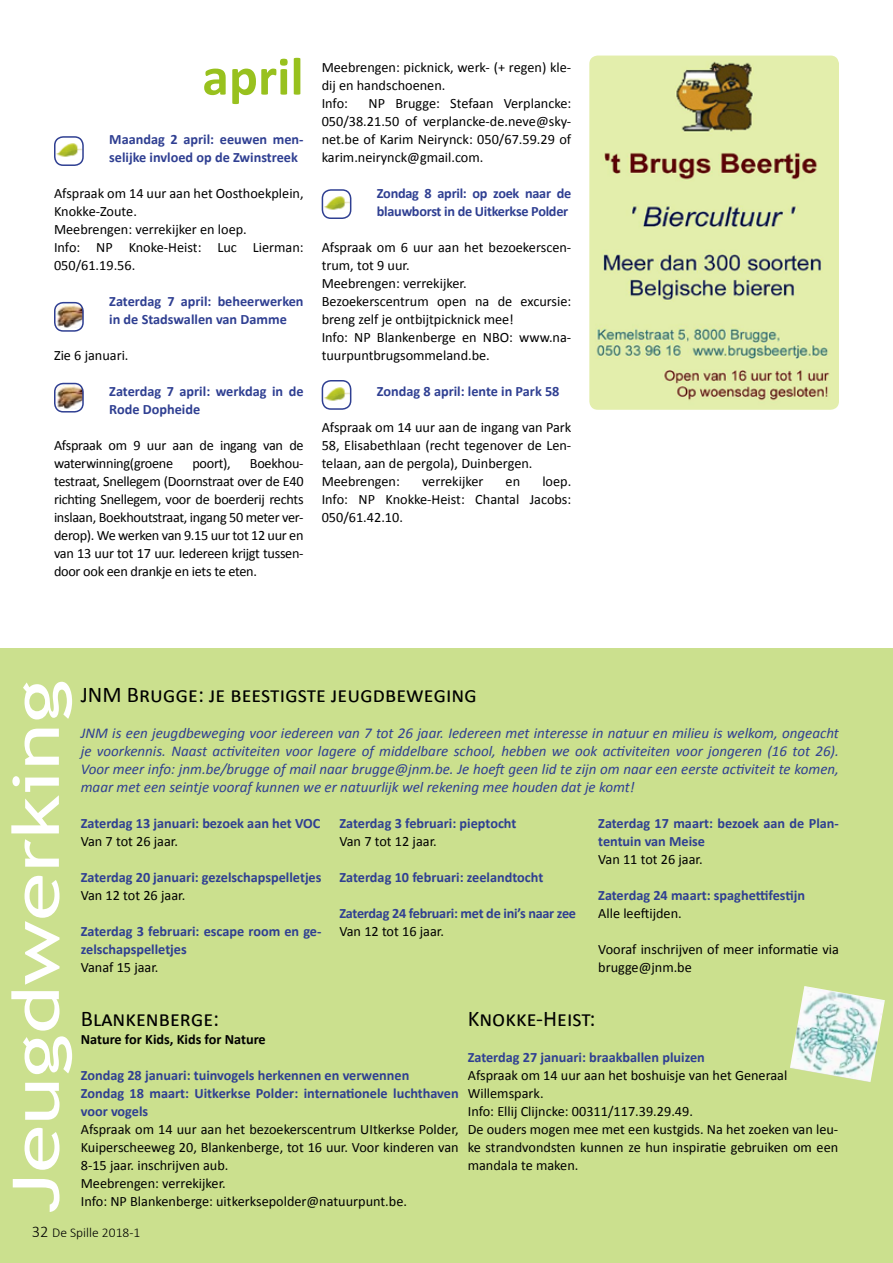
<style>
.page{position:relative;width:893px;height:1263px;background:#fff}
.page>*{position:absolute;margin:0;border:0;box-sizing:border-box;transform-origin:0 0}
.t1{font:64.5px "Trebuchet MS";color:#fff;scale:1.35 1}
.t2{font:700 54px "Calibri";color:#98c11e}
.t3{font:22.5px "Calibri";color:#000}
.t4{font:italic 15px/18px "Calibri";color:#2f3f92;text-align:justify}
.t5{font:14.25px/18px "Calibri";color:#000}
.t6{font:700 14.25px/18px "Calibri";color:#2f3f92}
.t7{font:700 14.25px/18px "Calibri";letter-spacing:-.02em;color:#2f3f92}
.t8{font:14.25px/18px "Calibri";letter-spacing:-.02em;color:#000}
.t9{font:700 14.25px "Calibri";color:#000}
.t10{font:300 13.5px "Calibri";color:#000}
.s1{font-size:16.5px}
</style>
<div class="page">
<div style="left:0;top:648px;width:893px;height:615px;background:#cbe08e"></div>
<img style="left:322px;top:196px;width:29px;height:18px">
<div style="left:322px;top:189px;width:29px;height:30px;border:2px solid #2f3f92;border-radius:9px"></div>
<img style="left:57px;top:143px;width:24px;height:14px">
<div style="left:54px;top:136px;width:30px;height:30px;border:2px solid #2f3f92;border-radius:9px"></div>
<img style="left:790px;top:986px;width:95px;height:96px">
<img style="left:322px;top:385px;width:29px;height:16px">
<div style="left:322px;top:380px;width:29px;height:30px;border:2px solid #2f3f92;border-radius:9px"></div>
<img style="left:55px;top:303px;width:28px;height:25px">
<div style="left:54px;top:302px;width:30px;height:30px;border:2px solid #2f3f92;border-radius:9px"></div>
<img style="left:589px;top:56px;width:250px;height:354px">
<img style="left:55px;top:383px;width:28px;height:26px">
<div style="left:54px;top:383px;width:30px;height:30px;border:2px solid #2f3f92;border-radius:9px"></div>
<h2 class="t2" style="left:202px;top:42px;width:103px">april</h2>
<p class="t6" style="left:109px;top:130px;width:196px">Maandag 2 april: eeuwen men&shy;selijke invloed op de Zwinstreek</p>
<p class="t5" style="left:54px;top:184px;width:251px">Afspraak om 14 uur aan het Oosthoekplein,<br>Knokke-Zoute.<br>Meebrengen: verrekijker en loep.<br>Info: NP Knoke-Heist: Luc Lierman:<br>050/61.19.56.</p>
<p class="t6" style="left:109px;top:292px;width:196px">Zaterdag 7 april: beheerwerken in de Stadswallen van Damme</p>
<p class="t5" style="left:54px;top:346px;width:76px">Zie 6 januari.</p>
<p class="t6" style="left:109px;top:382px;width:196px">Zaterdag 7 april: werkdag in de<br>Rode Dopheide</p>
<p class="t8" style="left:54px;top:436px;width:251px">Afspraak om 9 uur aan de ingang van de waterwinning(groene</p>
<p class="t5" style="left:192px;top:454px;width:40px">poort),</p>
<p class="t5" style="left:54px;top:454px;width:251px;text-align:justify;text-indent:196px">Boekhou&shy;testraat, Snellegem (Doornstraat over de E40 richting Snellegem, voor de boerderij rechts inslaan, Boekhoutstraat, ingang 50 meter ver&shy;derop). We werken van 9.15 uur tot 12 uur en van 13 uur tot 17 uur. Iedereen krijgt tussen&shy;door ook een drankje en iets te eten.</p>
<p class="t5" style="left:322px;top:58px;width:251px">Meebrengen: picknick, werk- (+ regen) kle&shy;dij en handschoenen.<br>Info:</p>
<p class="t5" style="left:322px;top:94px;width:251px;text-align:justify;text-indent:47px">NP Brugge: Stefaan Verplancke:<br>050/38.21.50 of verplancke-de.neve@sky&shy;net.be of Karim Neirynck: 050/67.59.29 of karim.neirynck@gmail.com.</p>
<p class="t7" style="left:377px;top:184px;width:196px">Zondag 8 april: op zoek naar de blauwborst in de Uitkerkse Polder</p>
<p class="t5" style="left:322px;top:238px;width:251px">Afspraak om 6 uur aan het bezoekerscen&shy;trum, tot 9 uur.<br>Meebrengen: verrekijker.<br>Bezoekerscentrum open na de excursie: breng zelf je ontbijtpicknick mee!<br>Info: NP Blankenberge en NBO: www.na&shy;tuurpuntbrugsommeland.be.</p>
<p class="t6" style="left:377px;top:382px;width:184px">Zondag 8 april: lente in Park 58</p>
<p class="t5" style="left:322px;top:418px;width:251px">Afspraak om 14 uur aan de ingang van Park 58, Elisabethlaan (recht tegenover de Len&shy;telaan, aan de pergola), Duinbergen.<br>Meebrengen:</p>
<p class="t5" style="left:322px;top:472px;width:251px;text-align:justify;text-indent:221px">loep.<br>Info: NP Knokke-Heist: Chantal Jacobs:<br>050/61.42.10.</p>
<p class="t5" style="left:422px;top:472px;width:63px">verrekijker</p>
<p class="t5" style="left:506px;top:472px;width:16px">en</p>
<h1 class="t1" style="left:-2px;top:1214px;width:398px;rotate:-90deg">Jeugdwerking</h1>
<p class="t10" style="left:32px;top:1224px;width:110px"><span class="s1">32</span> De Spille 2018-1</p>
<h3 class="t3" style="left:81px;top:680px;width:398px">JNM Brugge: je beestigste jeugdbeweging</h3>
<p class="t4" style="left:81px;top:723px;width:760px">JNM is een jeugdbeweging voor iedereen van 7 tot 26 jaar. Iedereen met interesse in natuur en milieu is welkom, ongeacht je voorkennis. Naast activiteiten voor lagere of middelbare school, hebben we ook activiteiten voor jongeren (16 tot 26).<br>Voor meer info: jnm.be/brugge of mail naar brugge@jnm.be. Je hoeft geen lid te zijn om naar een eerste activiteit te komen, maar met een seintje vooraf kunnen we er natuurlijk wel rekening mee houden dat je komt!</p>
<p class="t6" style="left:81px;top:814px;width:241px">Zaterdag 13 januari: bezoek aan het VOC</p>
<p class="t5" style="left:81px;top:832px;width:99px">Van 7 tot 26 jaar.</p>
<p class="t6" style="left:81px;top:868px;width:242px">Zaterdag 20 januari: gezelschapspelletjes</p>
<p class="t5" style="left:81px;top:886px;width:106px">Van 12 tot 26 jaar.</p>
<p class="t6" style="left:81px;top:922px;width:242px">Zaterdag 3 februari: escape room en ge&shy;zelschapspelletjes</p>
<p class="t5" style="left:81px;top:958px;width:79px">Vanaf 15 jaar.</p>
<p class="t6" style="left:339px;top:814px;width:178px">Zaterdag 3 februari: pieptocht</p>
<p class="t5" style="left:339px;top:832px;width:99px">Van 7 tot 12 jaar.</p>
<p class="t6" style="left:339px;top:868px;width:205px">Zaterdag 10 februari: zeelandtocht</p>
<p class="t7" style="left:339px;top:904px;width:238px">Zaterdag 24 februari: met de ini’s naar zee</p>
<p class="t5" style="left:339px;top:922px;width:106px">Van 12 tot 16 jaar.</p>
<p class="t6" style="left:598px;top:814px;width:242px">Zaterdag 17 maart: bezoek aan de Plan&shy;tentuin van Meise</p>
<p class="t5" style="left:598px;top:850px;width:106px">Van 11 tot 26 jaar.</p>
<p class="t6" style="left:598px;top:886px;width:208px">Zaterdag 24 maart: spaghettifestijn</p>
<p class="t5" style="left:598px;top:904px;width:85px">Alle leeftijden.</p>
<p class="t5" style="left:598px;top:940px;width:242px">Vooraf inschrijven of meer informatie via brugge@jnm.be</p>
<h3 class="t3" style="left:468px;top:1004px;width:129px">Knokke-Heist:</h3>
<p class="t6" style="left:468px;top:1048px;width:239px">Zaterdag 27 januari: braakballen pluizen</p>
<p class="t5" style="left:468px;top:1066px;width:372px">Afspraak om 14 uur aan het boshuisje van het Generaal Willemspark.<br>Info: Ellij Clijncke: 00311/117.39.29.49.<br>De ouders mogen mee met een kustgids. Na het zoeken van leu&shy;ke strandvondsten kunnen ze hun inspiratie gebruiken om een mandala te maken.</p>
<h3 class="t3" style="left:81px;top:1004px;width:140px">Blankenberge:</h3>
<p class="t9" style="left:81px;top:1030px;width:186px">Nature for Kids, Kids for Nature</p>
<p class="t6" style="left:81px;top:1066px;width:379px">Zondag 28 januari: tuinvogels herkennen en verwennen<br>Zondag 18 maart: Uitkerkse Polder: internationele luchthaven voor vogels</p>
<p class="t5" style="left:81px;top:1120px;width:379px">Afspraak om 14 uur aan het bezoekerscentrum UItkerkse Polder, Kuiperscheeweg 20, Blankenberge, tot 16 uur. Voor kinderen van 8-15 jaar. inschrijven aub.<br>Meebrengen: verrekijker.<br>Info: NP Blankenberge: uitkerksepolder@natuurpunt.be.</p>
</div>
